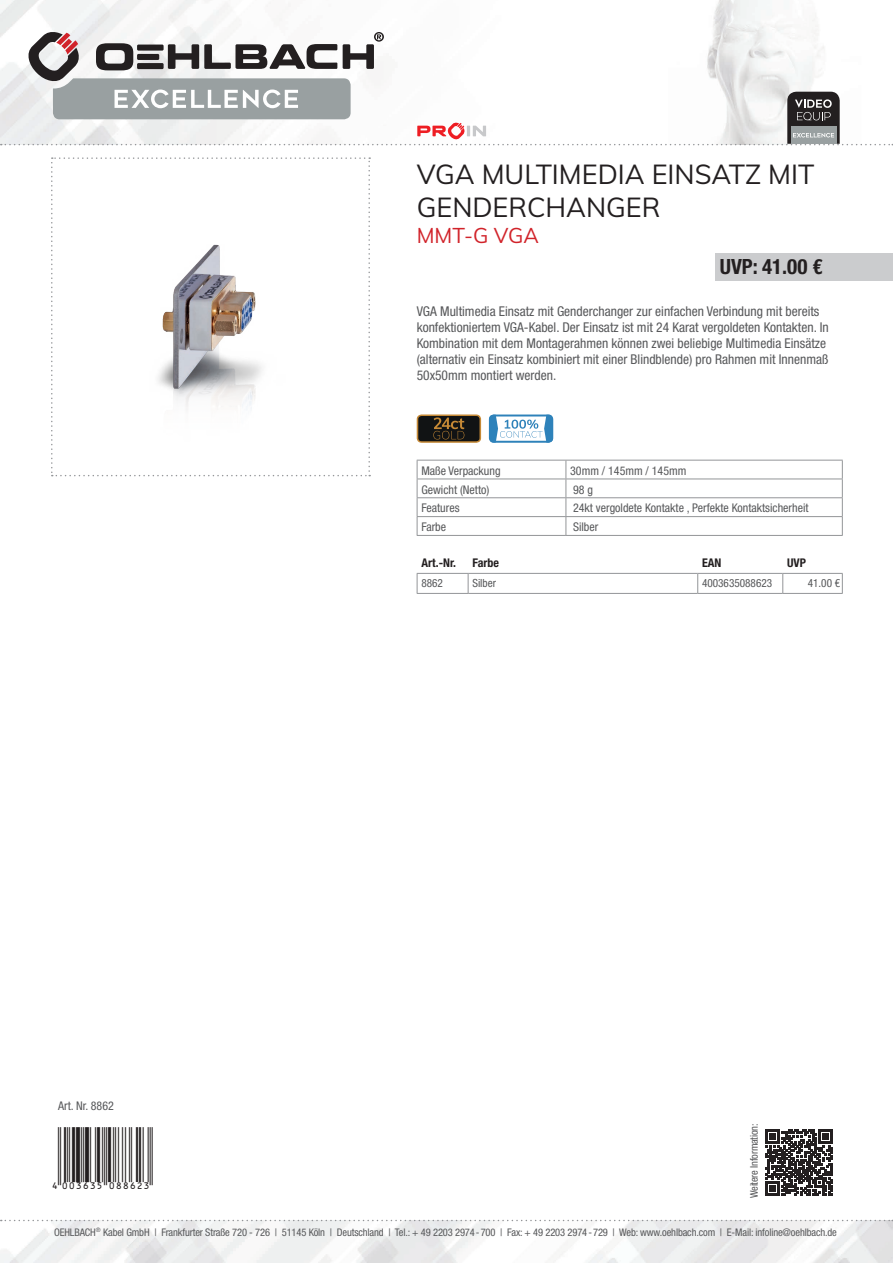
<style>
.page{position:relative;width:893px;height:1263px;background:#fff}
.page>*{position:absolute;margin:0;border:0;box-sizing:border-box;transform-origin:0 0}
.t1{font:27px/32.4px "Muli";color:#231f20}
.t2{font:27px "EAN";color:#231f20}
.t3{font:700 condensed 21px "Helvetica Neue LTW1 G";color:#231f20}
.t4{font:21px "Muli";color:#d1232a}
.t5{font:condensed 13.5px/16.2px "Helvetica Neue LTW1 G";color:#57585a}
.t6{font:condensed 12px "Helvetica Neue LTW1 G";color:#57585a}
.t7{font:700 condensed 12px "Helvetica Neue LTW1 G";color:#231f20}
.t8{font:condensed 11.25px "Helvetica Neue LTW1 G";color:#57585a}
.t9{font:condensed 10.5px "Helvetica Neue LTW1 G";letter-spacing:-.01em;color:#57585a}
</style>
<div class="page">
<img style="left:0;top:1220px;width:893px;height:43px">
<img style="left:0;top:0;width:818px;height:145px">
<svg style="left:1px;top:1220px;width:892px;height:1px"></svg>
<svg style="left:51px;top:157px;width:319px;height:319px"></svg>
<svg style="left:417px;top:414px;width:64px;height:29px;background:#433623"></svg>
<svg style="left:489px;top:414px;width:64px;height:29px"></svg>
<svg style="left:766px;top:1129px;width:66px;height:67px"></svg>
<svg style="left:1px;top:31px;width:892px;height:114px"></svg>
<svg style="left:417px;top:572px;width:426px;height:21px"></svg>
<hr style="left:417px;top:593px;width:51px;height:1px;background:#939598">
<hr style="left:468px;top:593px;width:230px;height:1px;background:#939598">
<hr style="left:698px;top:593px;width:85px;height:1px;background:#939598">
<hr style="left:783px;top:593px;width:60px;height:1px;background:#939598">
<hr style="left:417px;top:573px;width:51px;height:1px;background:#939598">
<hr style="left:468px;top:573px;width:230px;height:1px;background:#939598">
<hr style="left:698px;top:573px;width:85px;height:1px;background:#939598">
<hr style="left:783px;top:573px;width:60px;height:1px;background:#939598">
<div style="left:715px;top:253px;width:178px;height:27px;background:#cbccce"></div>
<svg style="left:417px;top:460px;width:426px;height:75px"></svg>
<hr style="left:417px;top:535px;width:149px;height:1px;background:#939598">
<hr style="left:566px;top:535px;width:277px;height:1px;background:#939598">
<h1 class="t1" style="left:417px;top:157px;width:399px">VGA MULTIMEDIA EINSATZ MIT<br>GENDERCHANGER</h1>
<h2 class="t4" style="left:417px;top:221px;width:124px">MMT-G VGA</h2>
<h2 class="t3" style="left:720px;top:254px;width:104px">UVP: 41.00 €</h2>
<p class="t5" style="left:417px;top:303px;width:413px">VGA Multimedia Einsatz mit Genderchanger zur einfachen Verbindung mit bereits konfektioniertem VGA-Kabel. Der Einsatz ist mit 24 Karat vergoldeten Kontakten. In Kombination mit dem Montagerahmen können zwei beliebige Multimedia Einsätze (alternativ ein Einsatz kombiniert mit einer Blindblende) pro Rahmen mit Innenmaß 50x50mm montiert werden.</p>
<p class="t6" style="left:421px;top:463px;width:81px">Maße Verpackung</p>
<p class="t6" style="left:570px;top:463px;width:118px">30mm / 145mm / 145mm</p>
<p class="t6" style="left:421px;top:482px;width:69px">Gewicht (Netto)</p>
<p class="t6" style="left:573px;top:482px;width:21px">98 g</p>
<p class="t6" style="left:421px;top:501px;width:40px">Features</p>
<p class="t6" style="left:573px;top:501px;width:237px">24kt vergoldete Kontakte , Perfekte Kontaktsicherheit</p>
<p class="t6" style="left:421px;top:520px;width:26px">Farbe</p>
<p class="t6" style="left:573px;top:520px;width:27px">Silber</p>
<p class="t7" style="left:421px;top:556px;width:36px">Art.-Nr.</p>
<p class="t7" style="left:472px;top:556px;width:28px">Farbe</p>
<p class="t7" style="left:702px;top:556px;width:21px">EAN</p>
<p class="t7" style="left:787px;top:556px;width:20px">UVP</p>
<p class="t8" style="left:421px;top:577px;width:23px">8862</p>
<p class="t8" style="left:472px;top:577px;width:25px">Silber</p>
<p class="t8" style="left:702px;top:577px;width:72px">4003635088623</p>
<p class="t8" style="left:808px;top:577px;width:34px">41.00 €</p>
<p class="t6" style="left:58px;top:1099px;width:57px">Art. Nr. 8862</p>
<h1 class="t2" style="left:51px;top:1157px;width:103px">4":D=@GI#NVVTPQ"</h1>
<p class="t9" style="left:748px;top:1198px;width:76px;rotate:-90deg">Weitere Information:</p>
<p class="t9" style="left:54px;top:1226px;width:784px">OEHLBACH<sup>®</sup> Kabel GmbH | Frankfurter Straße 720 - 726 | 51145 Köln | Deutschland | Tel.: + 49 2203 2974-700 | Fax: + 49 2203 2974-729 | Web: www.oehlbach.com | E-Mail: infoline@oehlbach.de</p>
</div>
